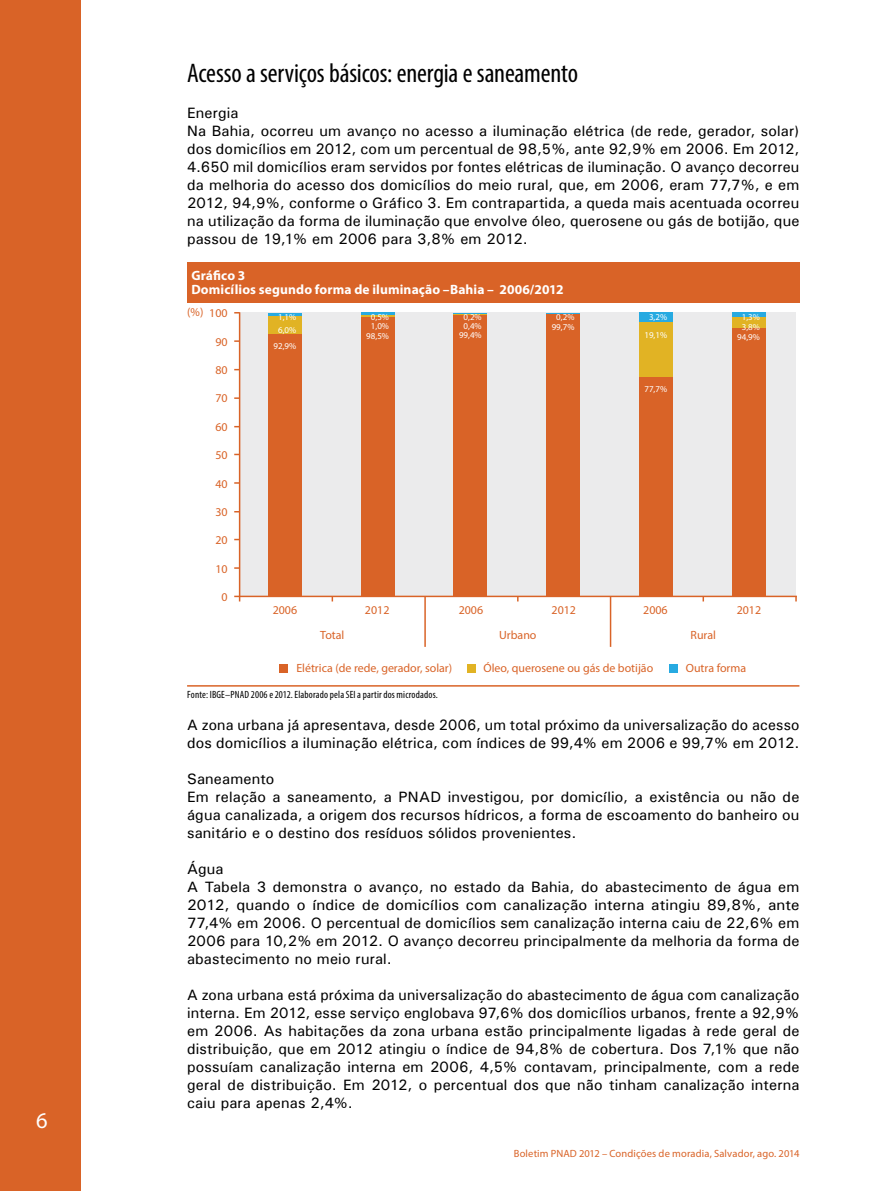
<style>
.page{position:relative;width:893px;height:1191px;background:#fff}
.page>*{position:absolute;margin:0;border:0;box-sizing:border-box;transform-origin:0 0}
.t1{font:condensed 27px "Myriad Pro";letter-spacing:-.005em;color:#000}
.t2{font:22.5px "Myriad Pro";color:#fff}
.t3{font:500 15px/18px "Univers";letter-spacing:.01em;color:#000}
.t4{font:700 13.5px/13.5px "Myriad Pro";letter-spacing:.01em;color:#fff}
.t5{font:12px "Myriad Pro";color:#d96327}
.t6{font:condensed 10.5px "Myriad Pro";letter-spacing:.015em;color:#000}
.t7{font:10.5px "Myriad Pro";letter-spacing:.015em;color:#d96327}
.t8{font:9px/9px "Myriad Pro";color:#fff;text-align:center}
</style>
<div class="page">
<div style="left:0;top:0;width:81px;height:1191px;background:#d96327"></div>
<div style="left:187px;top:262px;width:612px;height:40px;background:#d96327"></div>
<hr style="left:187px;top:685px;width:612px;height:1px;background:#d96327">
<div style="left:240px;top:313px;width:556px;height:283px;background:#ebebec"></div>
<div style="left:280px;top:664px;width:8px;height:8px;background:#d96327"></div>
<div style="left:467px;top:664px;width:8px;height:8px;background:#e1b324"></div>
<div style="left:669px;top:664px;width:8px;height:8px;background:#27aae1"></div>
<hr style="left:239px;top:312px;width:1px;height:289px;background:#d96327">
<hr style="left:424px;top:596px;width:2px;height:51px;background:#d96327">
<hr style="left:610px;top:596px;width:1px;height:51px;background:#d96327">
<hr style="left:234px;top:595px;width:563px;height:2px;background:#d96327">
<div style="left:268px;top:334px;width:34px;height:262px;background:#d96327"></div>
<div style="left:361px;top:317px;width:34px;height:279px;background:#d96327"></div>
<div style="left:268px;top:316px;width:34px;height:18px;background:#e1b324"></div>
<hr style="left:361px;top:315px;width:34px;height:2px;background:#e1b324">
<div style="left:453px;top:315px;width:34px;height:281px;background:#d96327"></div>
<hr style="left:453px;top:313px;width:34px;height:2px;background:#e1b324">
<div style="left:546px;top:313px;width:34px;height:283px;background:#d96327"></div>
<div style="left:639px;top:376px;width:34px;height:220px;background:#d96327"></div>
<div style="left:639px;top:322px;width:34px;height:54px;background:#e1b324"></div>
<div style="left:732px;top:327px;width:33px;height:269px;background:#d96327"></div>
<hr style="left:268px;top:313px;width:34px;height:3px;background:#27aae1">
<hr style="left:361px;top:312px;width:34px;height:3px;background:#27aae1">
<hr style="left:453px;top:313px;width:34px;height:1px;background:#27aae1">
<hr style="left:546px;top:313px;width:34px;height:1px;background:#27aae1">
<div style="left:639px;top:313px;width:34px;height:9px;background:#27aae1"></div>
<div style="left:732px;top:312px;width:33px;height:5px;background:#27aae1"></div>
<div style="left:732px;top:317px;width:33px;height:10px;background:#e1b324"></div>
<h2 class="t2" style="left:36px;top:1106px;width:13px">6</h2>
<h1 class="t1" style="left:187px;top:57px;width:392px">Acesso a serviços básicos: energia e saneamento</h1>
<p class="t3" style="left:187px;top:103px;width:614px">Energia<br>Na Bahia, ocorreu um avanço no acesso a iluminação elétrica (de rede, gerador, solar) dos domicílios em 2012, com um percentual de 98,5%, ante 92,9% em 2006. Em 2012, 4.650 mil domicílios eram servidos por fontes elétricas de iluminação. O avanço decorreu da melhoria do acesso dos domicílios do meio rural, que, em 2006, eram 77,7%, e em 2012, 94,9%, conforme o Gráfico 3. Em contrapartida, a queda mais acentuada ocorreu na utilização da forma de iluminação que envolve óleo, querosene ou gás de botijão, que passou de 19,1% em 2006 para 3,8% em 2012.</p>
<p class="t4" style="left:191px;top:269px;width:374px">Gráfico 3<br>Domicílios segundo forma de iluminação –Bahia – 2006/2012</p>
<p class="t5" style="left:209px;top:306px;width:20px">100</p>
<p class="t5" style="left:215px;top:334px;width:14px">90</p>
<p class="t5" style="left:215px;top:363px;width:14px">80</p>
<p class="t5" style="left:215px;top:391px;width:14px">70</p>
<p class="t5" style="left:215px;top:419px;width:14px">60</p>
<p class="t5" style="left:215px;top:448px;width:14px">50</p>
<p class="t5" style="left:215px;top:476px;width:14px">40</p>
<p class="t5" style="left:215px;top:504px;width:14px">30</p>
<p class="t5" style="left:215px;top:533px;width:14px">20</p>
<p class="t5" style="left:215px;top:561px;width:14px">10</p>
<p class="t5" style="left:222px;top:589px;width:8px">0</p>
<p class="t5" style="left:187px;top:305px;width:18px">(%)</p>
<p class="t8" style="left:278px;top:310px;width:20px;line-height:12.9px;text-align:left">1,1%<br>6,0%</p>
<p class="t8" style="left:274px;top:341px;width:24px">92,9%</p>
<p class="t8" style="left:371px;top:312px;width:20px;text-align:left">0,5%<br>1,0%</p>
<p class="t8" style="left:366px;top:332px;width:24px">98,5%</p>
<p class="t8" style="left:459px;top:312px;width:24px">0,2%<br>0,4%<br>99,4%</p>
<p class="t8" style="left:552px;top:312px;width:24px;line-height:9.6px">0,2%<br>99,7%</p>
<p class="t8" style="left:644px;top:308px;width:24px;line-height:17.7px">3,2%<br>19,1%</p>
<p class="t8" style="left:644px;top:384px;width:24px">77,7%</p>
<p class="t8" style="left:742px;top:312px;width:20px">1,3%</p>
<p class="t8" style="left:742px;top:322px;width:20px">3,8%</p>
<p class="t8" style="left:737px;top:333px;width:24px">94,9%</p>
<p class="t5" style="left:273px;top:602px;width:26px">2006</p>
<p class="t5" style="left:365px;top:602px;width:26px">2012</p>
<p class="t5" style="left:459px;top:602px;width:26px">2006</p>
<p class="t5" style="left:552px;top:602px;width:26px">2012</p>
<p class="t5" style="left:643px;top:602px;width:26px">2006</p>
<p class="t5" style="left:737px;top:602px;width:26px">2012</p>
<p class="t5" style="left:320px;top:628px;width:26px">Total</p>
<p class="t5" style="left:499px;top:628px;width:39px">Urbano</p>
<p class="t5" style="left:691px;top:628px;width:27px">Rural</p>
<p class="t5" style="left:296px;top:661px;width:157px">Elétrica (de rede, gerador, solar)</p>
<p class="t5" style="left:484px;top:661px;width:171px">Óleo, querosene ou gás de botijão</p>
<p class="t5" style="left:686px;top:661px;width:62px">Outra forma</p>
<p class="t6" style="left:187px;top:688px;width:252px">Fonte: IBGE–PNAD 2006 e 2012. Elaborado pela SEI a partir dos microdados.</p>
<p class="t3" style="left:187px;top:715px;width:614px">A zona urbana já apresentava, desde 2006, um total próximo da universalização do acesso dos domicílios a iluminação elétrica, com índices de 99,4% em 2006 e 99,7% em 2012.</p>
<p class="t3" style="left:187px;top:769px;width:614px">Saneamento<br>Em relação a saneamento, a PNAD investigou, por domicílio, a existência ou não de água canalizada, a origem dos recursos hídricos, a forma de escoamento do banheiro ou sanitário e o destino dos resíduos sólidos provenientes.</p>
<p class="t3" style="left:187px;top:859px;width:614px">Água<br>A Tabela 3 demonstra o avanço, no estado da Bahia, do abastecimento de água em 2012, quando o índice de domicílios com canalização interna atingiu 89,8%, ante 77,4% em 2006. O percentual de domicílios sem canalização interna caiu de 22,6% em 2006 para 10,2% em 2012. O avanço decorreu principalmente da melhoria da forma de abastecimento no meio rural.</p>
<p class="t3" style="left:187px;top:985px;width:614px;text-align:justify">A zona urbana está próxima da universalização do abastecimento de água com canalização interna. Em 2012, esse serviço englobava 97,6% dos domicílios urbanos, frente a 92,9% em 2006. As habitações da zona urbana estão principalmente ligadas à rede geral de distribuição, que em 2012 atingiu o índice de 94,8% de cobertura. Dos 7,1% que não possuíam canalização interna em 2006, 4,5% contavam, principalmente, com a rede geral de distribuição. Em 2012, o percentual dos que não tinham canalização interna caiu para apenas 2,4%.</p>
<p class="t7" style="left:514px;top:1146px;width:287px">Boletim PNAD 2012 – Condições de moradia, Salvador, ago. 2014</p>
</div>
